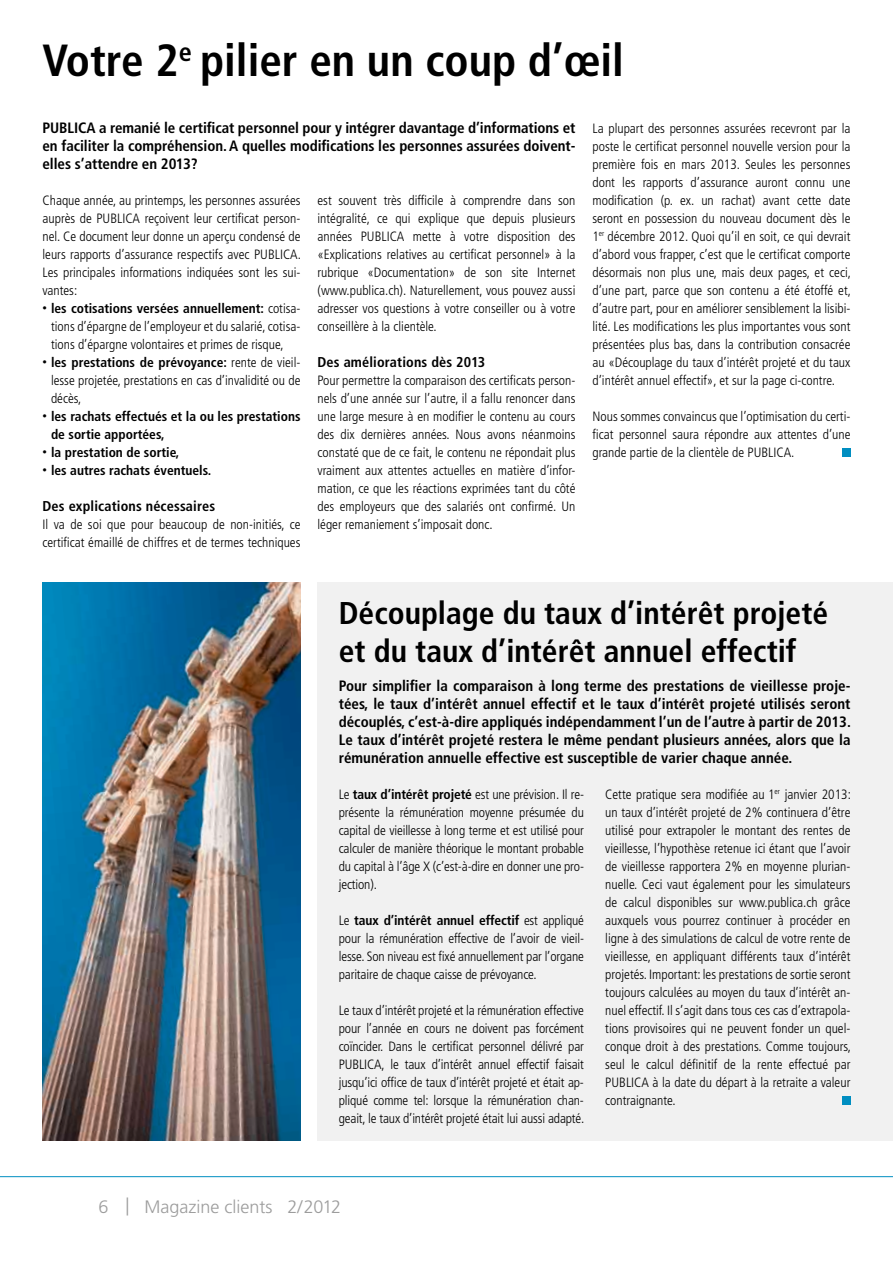
<style>
.page{position:relative;width:893px;height:1263px;background:#fff}
.page>*{position:absolute;margin:0;border:0;box-sizing:border-box;transform-origin:0 0}
.t1{font:700 condensed 45px "Frutiger";color:#000}
.t2{font:700 condensed 31.5px/37.5px "Frutiger";color:#000}
.t3{font:300 18px "Frutiger";color:#9c9c9c}
.t4{font:700 condensed 15px/18px "Frutiger";letter-spacing:-.005em;color:#000;text-align:justify}
.t5{font:700 condensed 14.25px "Frutiger";letter-spacing:.01em;color:#000}
.t6{font:300 condensed 13.5px/18px "Frutiger";color:#000;text-align:justify}
.t7{font:700 condensed 13.5px/18px "Frutiger";color:#000}
.s1{font-size:9px}
.s2{font-weight:700}
.s3{font-weight:300;font-size:9px}
</style>
<div class="page">
<hr style="left:0;top:1176px;width:893px;height:1px;background:#008ec1">
<div style="left:317px;top:583px;width:576px;height:558px;background:#f1f1f1"></div>
<div style="left:842px;top:1096px;width:8px;height:9px;background:#008ec1"></div>
<div style="left:842px;top:448px;width:8px;height:9px;background:#008ec1"></div>
<img style="left:43px;top:583px;width:257px;height:558px">
<h1 class="t1" style="left:43px;top:34px;width:583px">Votre 2<sup>e</sup> pilier en un coup d’œil</h1>
<p class="t4" style="left:43px;top:118px;width:534px">PUBLICA a remanié le certificat personnel pour y intégrer davantage d’informations et en faciliter la compréhension. A quelles modifications les personnes assurées doivent&shy;elles s’attendre en 2013?</p>
<p class="t6" style="left:317px;top:191px;width:259px">est souvent très difficile à comprendre dans son intégralité, ce qui explique que depuis plusieurs années PUBLICA mette à votre disposition des «Explications relatives au certificat personnel» à la rubrique «Documentation» de son site Internet (www.publica.ch). Naturellement, vous pouvez aussi adresser vos questions à votre conseiller ou à votre conseillère à la clientèle.</p>
<p class="t5" style="left:317px;top:353px;width:169px">Des améliorations dès 2013</p>
<p class="t6" style="left:317px;top:371px;width:259px">Pour permettre la comparaison des certificats person&shy;nels d’une année sur l’autre, il a fallu renoncer dans une large mesure à en modifier le contenu au cours des dix dernières années. Nous avons néanmoins constaté que de ce fait, le contenu ne répondait plus vraiment aux attentes actuelles en matière d’infor&shy;mation, ce que les réactions exprimées tant du côté des employeurs que des salariés ont confirmé. Un léger remaniement s’imposait donc.</p>
<p class="t6" style="left:592px;top:119px;width:260px">La plupart des personnes assurées recevront par la poste le certificat personnel nouvelle version pour la première fois en mars 2013. Seules les personnes dont les rapports d’assurance auront connu une modification (p. ex. un rachat) avant cette date seront en possession du nouveau document dès le 1<sup>er</sup> décembre 2012. Quoi qu’il en soit, ce qui devrait d’abord vous frapper, c’est que le certificat comporte désormais non plus une, mais deux pages, et ceci, d’une part, parce que son contenu a été étoffé et, d’autre part, pour en améliorer sensiblement la lisibi&shy;lité. Les modifications les plus importantes vous sont présentées plus bas, dans la contribution consacrée au «Découplage du taux d’intérêt projeté et du taux d’intérêt annuel effectif», et sur la page ci-contre.</p>
<p class="t6" style="left:592px;top:407px;width:259px">Nous sommes convaincus que l’optimisation du certi&shy;ficat personnel saura répondre aux attentes d’une grande partie de la clientèle de PUBLICA.</p>
<p class="t6" style="left:43px;top:191px;width:260px">Chaque année, au printemps, les personnes assurées auprès de PUBLICA reçoivent leur certificat person&shy;nel. Ce document leur donne un aperçu condensé de leurs rapports d’assurance respectifs avec PUBLICA.<br>Les principales informations indiquées sont les sui&shy;vantes:</p>
<p class="t6" style="left:51px;top:299px;width:251px;text-indent:-9px"><span class="s1">•</span> <span class="s2">les cotisations versées annuellement:</span> cotisa&shy;tions d’épargne de l’employeur et du salarié, cotisa&shy;tions d’épargne volontaires et primes de risque,</p>
<p class="t6" style="left:51px;top:353px;width:251px;text-indent:-9px"><span class="s1">•</span> <span class="s2">les prestations de prévoyance:</span> rente de vieil&shy;lesse projetée, prestations en cas d’invalidité ou de décès,</p>
<p class="t7" style="left:51px;top:407px;width:251px;text-indent:-9px"><span class="s3">•</span> les rachats effectués et la ou les prestations de sortie apportées,</p>
<p class="t7" style="left:43px;top:443px;width:138px"><span class="s3">•</span> la prestation de sortie,</p>
<p class="t7" style="left:43px;top:461px;width:170px"><span class="s3">•</span> les autres rachats éventuels.</p>
<p class="t5" style="left:43px;top:497px;width:174px">Des explications nécessaires</p>
<p class="t6" style="left:43px;top:515px;width:259px">Il va de soi que pour beaucoup de non-initiés, ce certificat émaillé de chiffres et de termes techniques</p>
<h2 class="t2" style="left:339px;top:595px;width:491px">Découplage du taux d’intérêt projeté et du taux d’intérêt annuel effectif</h2>
<p class="t4" style="left:339px;top:676px;width:514px">Pour simplifier la comparaison à long terme des prestations de vieillesse proje&shy;tées, le taux d’intérêt annuel effectif et le taux d’intérêt projeté utilisés seront découplés, c’est-à-dire appliqués indépendamment l’un de l’autre à partir de 2013.<br>Le taux d’intérêt projeté restera le même pendant plusieurs années, alors que la rémunération annuelle effective est susceptible de varier chaque année.</p>
<p class="t6" style="left:339px;top:785px;width:247px">Le <span class="s2">taux d’intérêt projeté</span> est une prévision. Il re&shy;présente la rémunération moyenne présumée du capital de vieillesse à long terme et est utilisé pour calculer de manière théorique le montant probable du capital à l’âge X (c’est-à-dire en donner une pro&shy;jection).</p>
<p class="t6" style="left:339px;top:911px;width:247px">Le <span class="s2">taux d’intérêt annuel effectif</span> est appliqué pour la rémunération effective de l’avoir de vieil&shy;lesse. Son niveau est fixé annuellement par l’organe paritaire de chaque caisse de prévoyance.</p>
<p class="t6" style="left:339px;top:1001px;width:247px">Le taux d’intérêt projeté et la rémunération effective pour l’année en cours ne doivent pas forcément coïncider. Dans le certificat personnel délivré par PUBLICA, le taux d’intérêt annuel effectif faisait jusqu’ici office de taux d’intérêt projeté et était ap&shy;pliqué comme tel: lorsque la rémunération chan&shy;geait, le taux d’intérêt projeté était lui aussi adapté.</p>
<p class="t6" style="left:605px;top:785px;width:247px">Cette pratique sera modifiée au 1<sup>er</sup> janvier 2013: un taux d’intérêt projeté de 2% continuera d’être utilisé pour extrapoler le montant des rentes de vieillesse, l’hypothèse retenue ici étant que l’avoir de vieillesse rapportera 2% en moyenne plurian&shy;nuelle. Ceci vaut également pour les simulateurs de calcul disponibles sur www.publica.ch grâce auxquels vous pourrez continuer à procéder en ligne à des simulations de calcul de votre rente de vieillesse, en appliquant différents taux d’intérêt projetés. Important: les prestations de sortie seront toujours calculées au moyen du taux d’intérêt an&shy;nuel effectif. Il s’agit dans tous ces cas d’extrapola&shy;tions provisoires qui ne peuvent fonder un quel&shy;conque droit à des prestations. Comme toujours, seul le calcul définitif de la rente effectué par PUBLICA à la date du départ à la retraite a valeur contraignante.</p>
<h3 class="t3" style="left:98px;top:1196px;width:244px">6 | Magazine clients 2/2012</h3>
</div>
